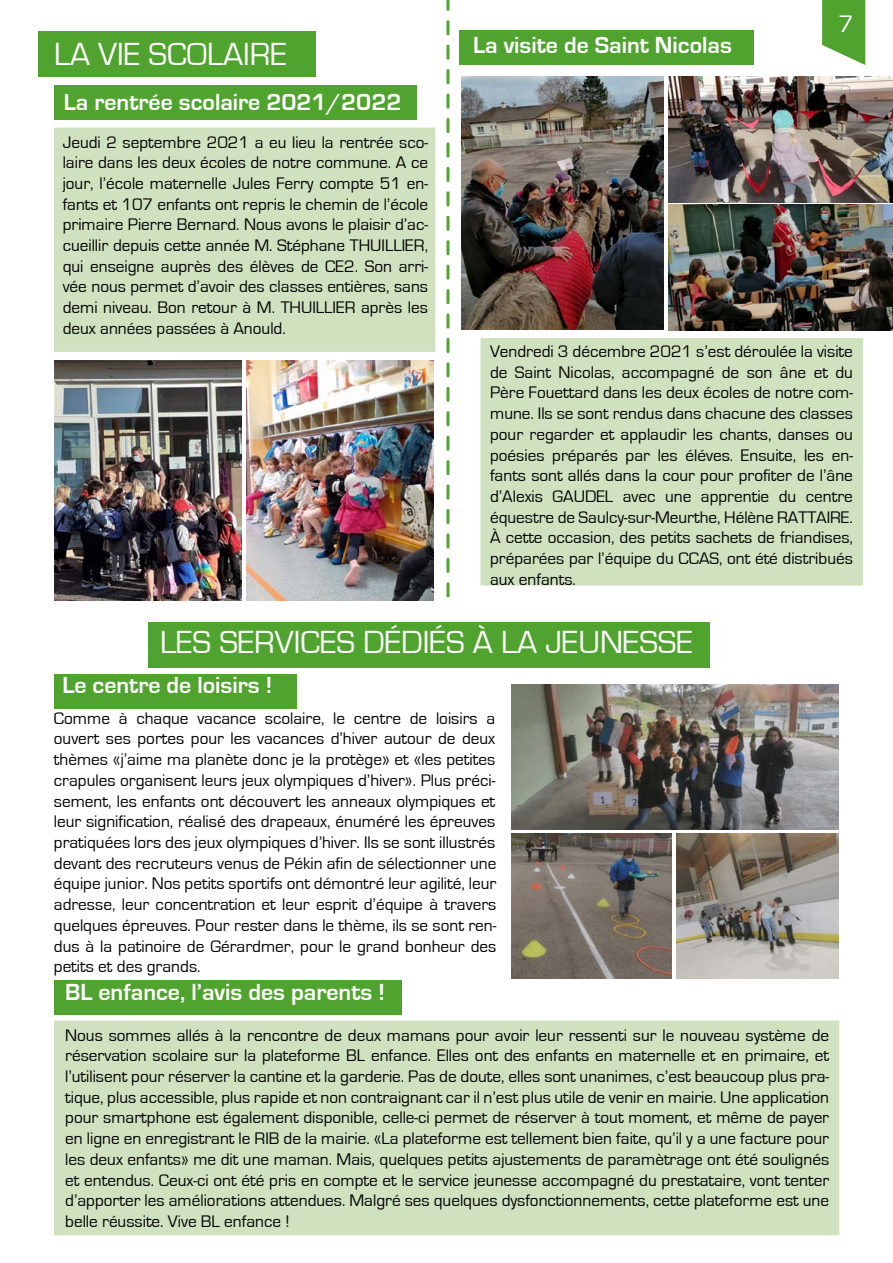
<style>
.page{position:relative;width:893px;height:1263px;background:#fff}
.page>*{position:absolute;margin:0;border:0;box-sizing:border-box;transform-origin:0 0}
.t1{font:33px "Eurostile";color:#fff}
.t2{font:24.6px "Eurostile";color:#fff}
.t3{font:700 24px "Eurostile";color:#fff}
.t4{font:17.25px/20.7px "Eurostile";color:#000;text-align:justify}
</style>
<div class="page">
<div style="left:54px;top:85px;width:363px;height:34px;background:#50a32e"></div>
<svg style="left:822px;top:0;width:43px;height:65px;background:#6bb14e"></svg>
<div style="left:38px;top:31px;width:278px;height:46px;background:#50a32e"></div>
<div style="left:149px;top:622px;width:561px;height:46px;background:#50a32e"></div>
<div style="left:459px;top:30px;width:295px;height:34px;background:#50a32e"></div>
<svg style="left:446px;top:0;width:3px;height:596px"></svg>
<div style="left:54px;top:128px;width:381px;height:224px;background:#d0e1bf"></div>
<div style="left:480px;top:338px;width:383px;height:247px;background:#d0e1bf"></div>
<img style="left:462px;top:77px;width:201px;height:252px">
<img style="left:669px;top:77px;width:224px;height:125px">
<img style="left:669px;top:204px;width:224px;height:126px">
<img style="left:54px;top:360px;width:187px;height:241px">
<img style="left:247px;top:360px;width:187px;height:241px">
<div style="left:54px;top:674px;width:242px;height:34px;background:#50a32e"></div>
<div style="left:54px;top:980px;width:348px;height:34px;background:#50a32e"></div>
<div style="left:54px;top:1020px;width:785px;height:215px;background:#d0e1bf;border:2px solid #d0e1bf"></div>
<img style="left:512px;top:685px;width:327px;height:144px">
<img style="left:512px;top:833px;width:160px;height:145px">
<img style="left:676px;top:833px;width:163px;height:145px">
<h1 class="t1" style="left:54px;top:36px;width:234px">LA VIE SCOLAIRE</h1>
<h3 class="t3" style="left:64px;top:89px;width:339px">La rentrée scolaire 2021/2022</h3>
<p class="t4" style="left:63px;top:132px;width:367px">Jeudi 2 septembre 2021 a eu lieu la rentrée sco&shy;laire dans les deux écoles de notre commune. A ce jour, l’école maternelle Jules Ferry compte 51 en&shy;fants et 107 enfants ont repris le chemin de l’école primaire Pierre Bernard. Nous avons le plaisir d’ac&shy;cueillir depuis cette année M. Stéphane THUILLIER, qui enseigne auprès des élèves de CE2. Son arri&shy;vée nous permet d’avoir des classes entières, sans demi niveau. Bon retour à M. THUILLIER après les deux années passées à Anould.</p>
<h3 class="t3" style="left:473px;top:32px;width:260px">La visite de Saint Nicolas</h3>
<h2 class="t2" style="left:839px;top:10px;width:17px">7</h2>
<p class="t4" style="left:490px;top:341px;width:364px">Vendredi 3 décembre 2021 s’est déroulée la visite de Saint Nicolas, accompagné de son âne et du Père Fouettard dans les deux écoles de notre com&shy;mune. Ils se sont rendus dans chacune des classes pour regarder et applaudir les chants, danses ou poésies préparés par les éléves. Ensuite, les en&shy;fants sont allés dans la cour pour profiter de l’âne d’Alexis GAUDEL avec une apprentie du centre équestre de Saulcy-sur-Meurthe, Hélène RATTAIRE.<br>À cette occasion, des petits sachets de friandises, préparées par l’équipe du CCAS, ont été distribués aux enfants.</p>
<h1 class="t1" style="left:160px;top:625px;width:534px">LES SERVICES DÉDIÉS À LA JEUNESSE</h1>
<h3 class="t3" style="left:62px;top:672px;width:211px">Le centre de loisirs !</h3>
<p class="t4" style="left:54px;top:708px;width:444px">Comme à chaque vacance scolaire, le centre de loisirs a ouvert ses portes pour les vacances d’hiver autour de deux thèmes «j’aime ma planète donc je la protège» et «les petites crapules organisent leurs jeux olympiques d’hiver». Plus préci&shy;sement, les enfants ont découvert les anneaux olympiques et leur signification, réalisé des drapeaux, énuméré les épreuves pratiquées lors des jeux olympiques d’hiver. Ils se sont illustrés devant des recruteurs venus de Pékin afin de sélectionner une équipe junior. Nos petits sportifs ont démontré leur agilité, leur adresse, leur concentration et leur esprit d’équipe à travers quelques épreuves. Pour rester dans le thème, ils se sont ren&shy;dus à la patinoire de Gérardmer, pour le grand bonheur des petits et des grands.</p>
<h3 class="t3" style="left:65px;top:979px;width:321px">BL enfance, l’avis des parents !</h3>
<p class="t4" style="left:65px;top:1025px;width:765px">Nous sommes allés à la rencontre de deux mamans pour avoir leur ressenti sur le nouveau système de réservation scolaire sur la plateforme BL enfance. Elles ont des enfants en maternelle et en primaire, et l’utilisent pour réserver la cantine et la garderie. Pas de doute, elles sont unanimes, c’est beaucoup plus pra&shy;tique, plus accessible, plus rapide et non contraignant car il n’est plus utile de venir en mairie. Une application pour smartphone est également disponible, celle-ci permet de réserver à tout moment, et même de payer en ligne en enregistrant le RIB de la mairie. «La plateforme est tellement bien faite, qu’il y a une facture pour les deux enfants» me dit une maman. Mais, quelques petits ajustements de paramètrage ont été soulignés et entendus. Ceux-ci ont été pris en compte et le service jeunesse accompagné du prestataire, vont tenter d’apporter les améliorations attendues. Malgré ses quelques dysfonctionnements, cette plateforme est une belle réussite. Vive BL enfance !</p>
</div>
